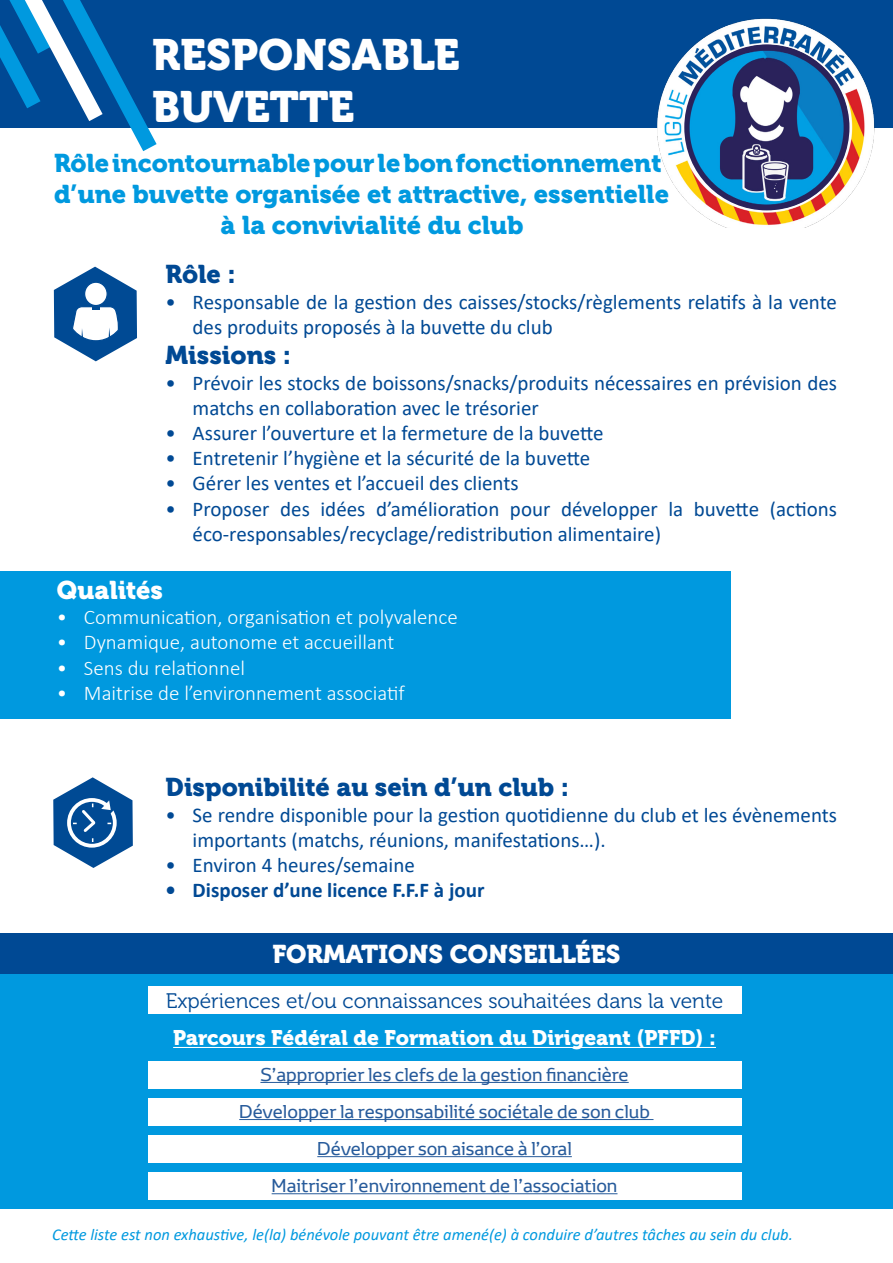
<style>
.page{position:relative;width:893px;height:1263px;background:#fff}
.page>*{position:absolute;margin:0;border:0;box-sizing:border-box;transform-origin:0 0}
.t1{font:43.5px/52.2px "Museo 900";color:#fff}
.t2{font:25.5px "Museo 900";color:#0099df}
.t3{font:25.5px "Museo 900";color:#004994}
.t4{font:25.5px "Museo 900";color:#fff}
.t5{font:21px/25.2px "Calibri";color:#004994}
.t6{font:300 21px "Calibri";color:#fff}
.t7{font:21px "Museo 300";color:#004994}
.t8{font:21px "Museo 900";color:#fff}
.t9{font:700 21px "Calibri";color:#004994}
.t10{font:18px/37px "Toyota Display";color:#275b9b;text-align:center}
.t11{font:italic 16.5px "Calibri";color:#0099df}
</style>
<div class="page">
<div style="left:0;top:0;width:893px;height:128px;background:#004994"></div>
<svg style="left:0;top:0;width:157px;height:151px"></svg>
<div style="left:0;top:941px;width:893px;height:268px;background:#0099df"></div>
<div style="left:0;top:933px;width:893px;height:41px;background:#004994"></div>
<div style="left:0;top:571px;width:731px;height:147px;background:#0099df"></div>
<svg style="left:54px;top:267px;width:83px;height:94px"></svg>
<svg style="left:53px;top:777px;width:80px;height:91px"></svg>
<div style="left:148px;top:1061px;width:593px;height:27px;background:#fff"></div>
<hr style="left:260px;top:1082px;width:369px;height:1px;background:#275b9b">
<div style="left:148px;top:1098px;width:593px;height:27px;background:#fff"></div>
<hr style="left:239px;top:1119px;width:414px;height:1px;background:#275b9b">
<div style="left:148px;top:1135px;width:593px;height:27px;background:#fff"></div>
<hr style="left:317px;top:1156px;width:255px;height:1px;background:#275b9b">
<div style="left:148px;top:1172px;width:593px;height:27px;background:#fff"></div>
<hr style="left:272px;top:1193px;width:345px;height:1px;background:#275b9b">
<hr style="left:173px;top:1047px;width:543px;height:1px;background:#fff">
<div style="left:148px;top:987px;width:593px;height:27px;background:#fff"></div>
<img style="left:657px;top:18px;width:218px;height:209px">
<img style="left:684px;top:44px;width:165px;height:166px;border-radius:83px">
<h1 class="t1" style="left:152px;top:29px;width:309px">RESPONSABLE<br>BUVETTE</h1>
<p class="t2" style="left:54px;top:149px;width:609px">Rôle incontournable pour le bon fonctionnement</p>
<p class="t2" style="left:54px;top:180px;width:617px">d’une buvette organisée et attractive, essentielle</p>
<p class="t2" style="left:221px;top:210px;width:304px">à la convivialité du club</p>
<p class="t3" style="left:166px;top:260px;width:72px">Rôle :</p>
<p class="t5" style="left:193px;top:289px;width:646px;text-indent:-27px">• Responsable de la gestion des caisses/stocks/règlements relatifs à la vente des produits proposés à la buvette du club</p>
<p class="t3" style="left:166px;top:341px;width:127px">Missions :</p>
<p class="t5" style="left:193px;top:370px;width:646px;text-indent:-27px">• Prévoir les stocks de boissons/snacks/produits nécessaires en prévision des matchs en collaboration avec le trésorier</p>
<p class="t5" style="left:166px;top:420px;width:440px">• Assurer l’ouverture et la fermeture de la buvette</p>
<p class="t5" style="left:166px;top:445px;width:426px">• Entretenir l’hygiène et la sécurité de la buvette</p>
<p class="t5" style="left:166px;top:470px;width:355px">• Gérer les ventes et l’accueil des clients</p>
<p class="t5" style="left:193px;top:496px;width:646px;text-indent:-27px">• Proposer des idées d’amélioration pour développer la buvette (actions éco-responsables/recyclage/redistribution alimentaire)</p>
<p class="t4" style="left:57px;top:576px;width:108px">Qualités</p>
<p class="t6" style="left:57px;top:604px;width:402px">• Communication, organisation et polyvalence</p>
<p class="t6" style="left:57px;top:629px;width:339px">• Dynamique, autonome et accueillant</p>
<p class="t6" style="left:57px;top:655px;width:190px">• Sens du relationnel</p>
<p class="t6" style="left:57px;top:680px;width:349px">• Maitrise de l’environnement associatif</p>
<p class="t3" style="left:166px;top:773px;width:405px">Disponibilité au sein d’un club :</p>
<p class="t5" style="left:193px;top:801px;width:646px;text-indent:-27px">• Se rendre disponible pour la gestion quotidienne du club et les évènements importants (matchs, réunions, manifestations…).</p>
<p class="t5" style="left:166px;top:852px;width:251px">• Environ 4 heures/semaine</p>
<p class="t9" style="left:166px;top:875px;width:320px">• Disposer d’une licence F.F.F à jour</p>
<p class="t4" style="left:273px;top:939px;width:349px">FORMATIONS CONSEILLÉES</p>
<p class="t7" style="left:166px;top:990px;width:559px">Expériences et/ou connaissances souhaitées dans la vente</p>
<p class="t8" style="left:173px;top:1026px;width:544px">Parcours Fédéral de Formation du Dirigeant (PFFD) :</p>
<p class="t10" style="left:239px;top:1056px;width:412px">S’approprier les clefs de la gestion financière Développer la responsabilité sociétale de son club Développer son aisance à l’oral<br>Maitriser l’environnement de l’association</p>
<p class="t11" style="left:52px;top:1223px;width:742px">Cette liste est non exhaustive, le(la) bénévole pouvant être amené(e) à conduire d’autres tâches au sein du club.</p>
</div>
